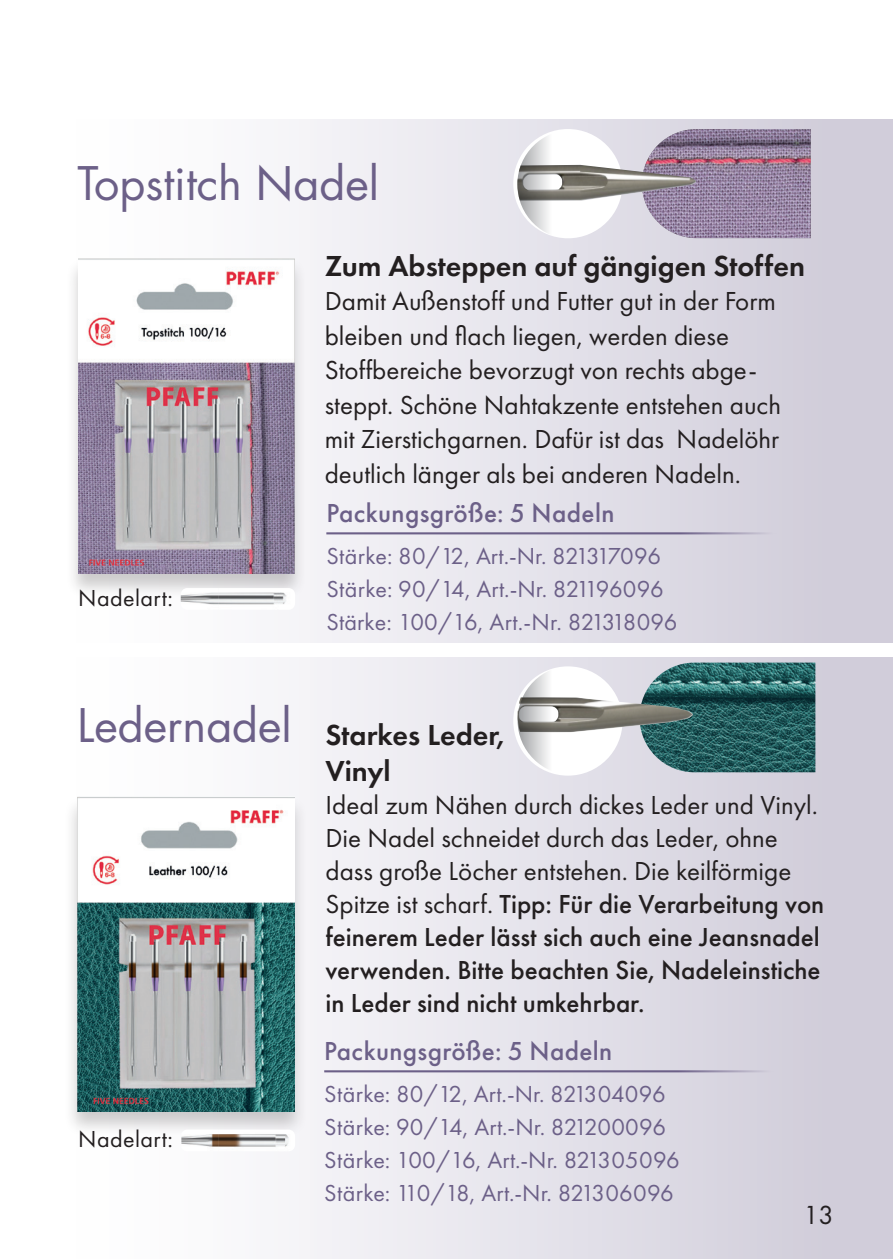
<style>
.page{position:relative;width:893px;height:1259px;background:#fff}
.page>*{position:absolute;margin:0;border:0;box-sizing:border-box;transform-origin:0 0}
.t1{font:45px "Futura Std";color:#6c6088}
.t2{font:600 30px/36px "Futura PT";color:#231f20}
.t3{font:500 27px/33px "Futura PT";color:#231f20}
.t4{font:27px/34.5px "Futura PT";color:#231f20}
.t5{font:500 27px "Futura PT";letter-spacing:.015em;color:#6c6088}
.t6{font:24px/33px "Futura PT";color:#6c6088}
.t7{font:24px "Futura PT";letter-spacing:.02em;color:#231f20}
.t8{font:24px "Futura Std";color:#231f20}
.s1{font-weight:400}
</style>
<div class="page">
<div style="left:0;top:119px;width:893px;height:524px;background:linear-gradient(to right,#fff,#cfcbd9)"></div>
<div style="left:0;top:657px;width:893px;height:602px;background:linear-gradient(to right,#fff,#cfcbd9)"></div>
<div style="left:65px;top:257px;width:242px;height:341px;background:#231f20;opacity:.22"></div>
<img style="left:78px;top:259px;width:216px;height:314px">
<div style="left:64px;top:795px;width:243px;height:341px;background:#231f20;opacity:.22"></div>
<img style="left:77px;top:796px;width:217px;height:315px">
<div style="left:513px;top:129px;width:109px;height:109px;background:#fff;border-radius:50%"></div>
<div style="left:513px;top:666px;width:109px;height:109px;background:#fff;border-radius:50%"></div>
<img style="left:642px;top:129px;width:169px;height:109px">
<img style="left:572px;top:165px;width:124px;height:36px">
<svg style="left:517px;top:130px;width:55px;height:109px"></svg>
<img style="left:639px;top:662px;width:176px;height:110px">
<img style="left:572px;top:697px;width:121px;height:35px">
<svg style="left:517px;top:665px;width:55px;height:110px"></svg>
<hr style="left:326px;top:532px;width:451px;height:2px;background:#6c6088">
<hr style="left:324px;top:1070px;width:451px;height:2px;background:#6c6088">
<img style="left:181px;top:588px;width:114px;height:22px">
<img style="left:181px;top:1129px;width:114px;height:22px">
<h1 class="t1" style="left:78px;top:155px;width:303px">Topstitch Nadel</h1>
<p class="t7" style="left:78px;top:584px;width:96px">Nadelart:</p>
<h1 class="t1" style="left:78px;top:697px;width:216px">Ledernadel</h1>
<p class="t7" style="left:78px;top:1125px;width:96px">Nadelart:</p>
<p class="t2" style="left:325px;top:247px;width:482px">Zum Absteppen auf gängigen Stoffen</p>
<p class="t4" style="left:325px;top:284px;width:458px">Damit Außenstoff und Futter gut in der Form bleiben und flach liegen, werden diese Stoffbereiche bevorzugt von rechts abge&shy;steppt. Schöne Nahtakzente entstehen auch mit Zierstichgarnen. Dafür ist das Nadelöhr deutlich länger als bei anderen Nadeln.</p>
<p class="t5" style="left:326px;top:497px;width:290px">Packungsgröße: 5 Nadeln</p>
<p class="t6" style="left:326px;top:539px;width:353px">Stärke: 80/12, Art.-Nr. 821317096<br>Stärke: 90/14, Art.-Nr. 821196096<br>Stärke: 100/16, Art.-Nr. 821318096</p>
<p class="t2" style="left:326px;top:716px;width:181px">Starkes Leder,<br>Vinyl</p>
<p class="t3" style="left:326px;top:788px;width:500px"><span class="s1">Ideal zum Nähen durch dickes Leder und Vinyl.<br>Die Nadel schneidet durch das Leder, ohne dass große Löcher entstehen. Die keilförmige Spitze ist scharf.</span> Tipp: Für die Verarbeitung von feinerem Leder lässt sich auch eine Jeansnadel verwenden. Bitte beachten Sie, Nadeleinstiche in Leder sind nicht umkehrbar.</p>
<p class="t5" style="left:324px;top:1034px;width:290px">Packungsgröße: 5 Nadeln</p>
<p class="t6" style="left:324px;top:1077px;width:357px">Stärke: 80/12, Art.-Nr. 821304096<br>Stärke: 90/14, Art.-Nr. 821200096<br>Stärke: 100/16, Art.-Nr. 821305096<br>Stärke: 110/18, Art.-Nr. 821306096</p>
<p class="t8" style="left:804px;top:1199px;width:31px">13</p>
</div>
